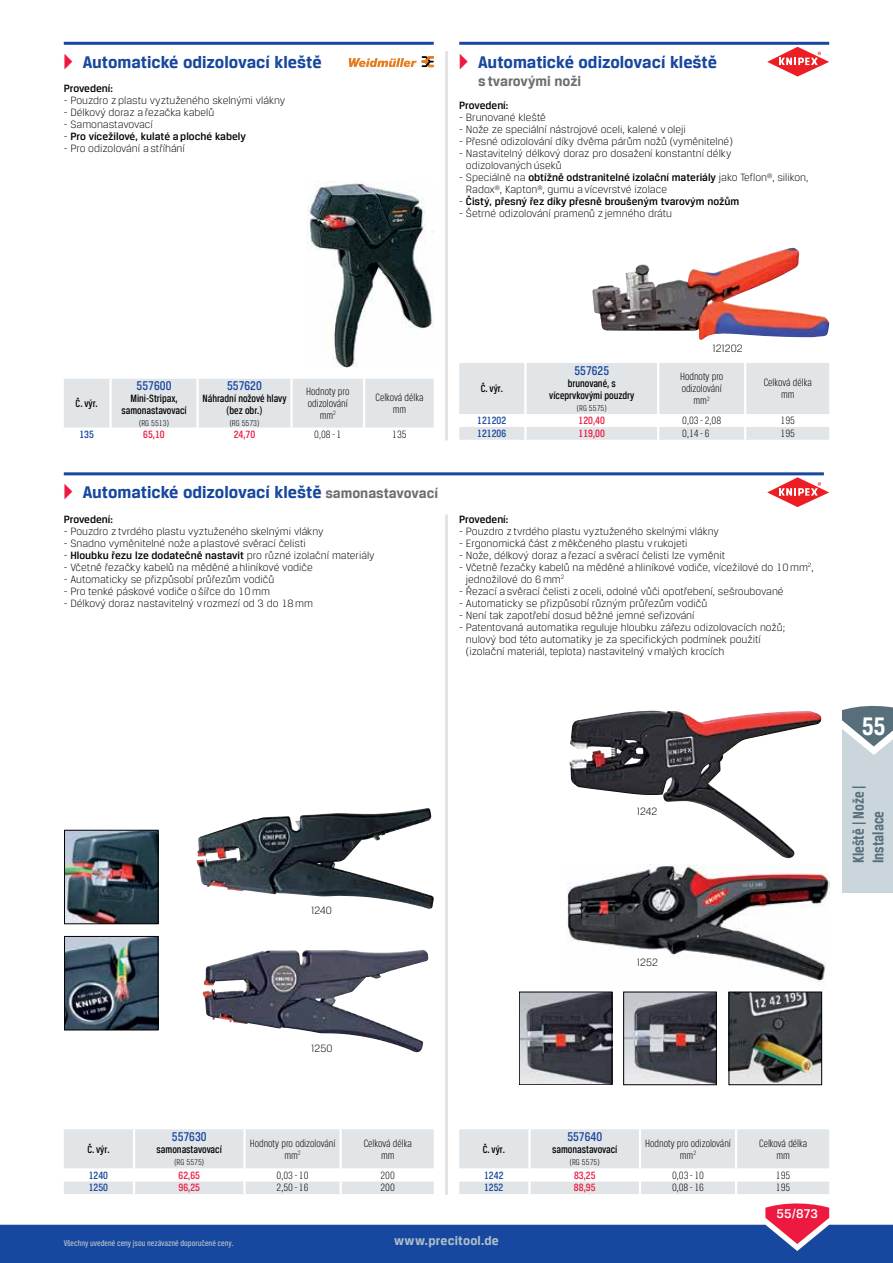
<style>
.page{position:relative;width:893px;height:1263px;background:#fff}
.page>*{position:absolute;margin:0;border:0;box-sizing:border-box;transform-origin:0 0}
.t1{font:700 27px "Breuer Condensed";color:#fff}
.t2{font:700 18px "Breuer Text";color:#17479e}
.t3{font:700 16.5px/19.8px "Breuer Condensed";color:#576f7b}
.t4{font:700 15px "Breuer Text";color:#6d6e71}
.t5{font:500 13.5px "Breuer Condensed";color:#17479e}
.t6{font:700 13.5px "Breuer Text";letter-spacing:.01em;color:#adbfca}
.t7{font:500 13.5px "Breuer Text";color:#fff}
.t8{font:300 11.25px/12px "Breuer Text";color:#000}
.t9{font:300 11.25px/12px "Breuer Condensed";color:#000;text-align:center}
.t10{font:500 11.25px "Breuer Text";color:#000}
.t11{font:500 11.25px/12px "Breuer Condensed";color:#000;text-align:center}
.t12{font:500 11.25px "Breuer Condensed";color:#ed1941}
.t13{font:500 11.25px "Breuer Condensed";color:#17479e}
.t14{font:500 9px "Breuer Condensed";color:#adbfca}
.t15{font:300 9px "Breuer Condensed";color:#000}
.s1{font-family:"European Pi Three";font-weight:400;color:#ed1941}
.s2{font-weight:300}
.s3{font-weight:500}
.s4{font-size:15px;color:#6d6e71}
</style>
<div class="page">
<img style="left:306px;top:182px;width:128px;height:186px">
<hr style="left:64px;top:42px;width:370px;height:3px;background:#17479e">
<svg style="left:349px;top:56px;width:85px;height:11px"></svg>
<div style="left:64px;top:379px;width:370px;height:49px;background:#e1e5e8"></div>
<img style="left:592px;top:248px;width:237px;height:92px">
<hr style="left:459px;top:42px;width:370px;height:3px;background:#17479e">
<svg style="left:767px;top:47px;width:62px;height:30px"></svg>
<svg style="left:767px;top:477px;width:62px;height:30px"></svg>
<svg style="left:459px;top:363px;width:370px;height:77px"></svg>
<img style="left:196px;top:808px;width:231px;height:83px">
<img style="left:66px;top:832px;width:90px;height:90px">
<div style="left:64px;top:830px;width:94px;height:94px;border:1px solid #000"></div>
<img style="left:66px;top:938px;width:90px;height:90px">
<div style="left:64px;top:936px;width:94px;height:94px;border:1px solid #000"></div>
<img style="left:203px;top:950px;width:217px;height:72px">
<hr style="left:64px;top:472px;width:760px;height:3px;background:#17479e">
<img style="left:569px;top:711px;width:226px;height:147px">
<img style="left:566px;top:865px;width:263px;height:128px">
<img style="left:521px;top:994px;width:89px;height:89px">
<div style="left:519px;top:992px;width:93px;height:93px;border:1px solid #000"></div>
<img style="left:625px;top:994px;width:89px;height:89px">
<div style="left:623px;top:992px;width:93px;height:93px;border:1px solid #000"></div>
<img style="left:731px;top:994px;width:89px;height:89px">
<div style="left:729px;top:992px;width:93px;height:93px;border:1px solid #000"></div>
<hr style="left:445px;top:51px;width:3px;height:389px;background:#e1e5e8">
<hr style="left:445px;top:514px;width:3px;height:681px;background:#e1e5e8">
<svg style="left:0;top:1129px;width:893px;height:134px"></svg>
<svg style="left:842px;top:705px;width:51px;height:188px;background:#bcc7cf"></svg>
<h2 class="t2" style="left:64px;top:52px;width:259px"><span class="s1">A</span> Automatické odizolovací kleště</h2>
<p class="t10" style="left:64px;top:82px;width:51px">Provedení:</p>
<p class="t8" style="left:64px;top:95px;width:223px">- Pouzdro z plastu vyztuženého skelnými vlákny</p>
<p class="t8" style="left:64px;top:107px;width:152px">- Délkový doraz a řezačka kabelů</p>
<p class="t8" style="left:64px;top:119px;width:91px">- Samonastavovací</p>
<p class="t10" style="left:64px;top:130px;width:184px"><span class="s2">-</span> Pro vícežilové, kulaté a ploché kabely</p>
<p class="t8" style="left:64px;top:143px;width:123px">- Pro odizolování a stříhání</p>
<h2 class="t2" style="left:459px;top:52px;width:259px"><span class="s1">A</span> Automatické odizolovací kleště</h2>
<h3 class="t4" style="left:478px;top:72px;width:104px">s tvarovými noži</h3>
<p class="t10" style="left:459px;top:99px;width:51px">Provedení:</p>
<p class="t8" style="left:459px;top:112px;width:88px">- Brunované kleště</p>
<p class="t8" style="left:459px;top:124px;width:228px">- Nože ze speciální nástrojové oceli, kalené v oleji</p>
<p class="t8" style="left:459px;top:136px;width:275px">- Přesné odizolování díky dvěma párům nožů (vyměnitelné)</p>
<p class="t8" style="left:466px;top:148px;width:267px;text-indent:-7px">- Nastavitelný délkový doraz pro dosažení konstantní délky odizolovaných úseků</p>
<p class="t8" style="left:466px;top:172px;width:344px;text-indent:-7px">- Speciálně na <span class="s3">obtížně odstranitelné izolační materiály</span> jako Teflon<sup>®</sup>, silikon,<br>Radox<sup>®</sup>, Kapton<sup>®</sup>, gumu a vícevrstvé izolace</p>
<p class="t10" style="left:459px;top:195px;width:282px"><span class="s2">-</span> Čistý, přesný řez díky přesně broušeným tvarovým nožům</p>
<p class="t8" style="left:459px;top:208px;width:214px">- Šetrné odizolování pramenů z jemného drátu</p>
<p class="t11" style="left:76px;top:397px;width:24px">Č. výr.</p>
<p class="t5" style="left:137px;top:378px;width:36px">557600</p>
<p class="t11" style="left:121px;top:392px;width:67px">Mini-Stripax, samonastavovací</p>
<p class="t15" style="left:139px;top:418px;width:31px">(RG 5513)</p>
<p class="t5" style="left:227px;top:378px;width:36px">557620</p>
<p class="t11" style="left:202px;top:392px;width:86px">Náhradní nožové hlavy (bez obr.)</p>
<p class="t15" style="left:230px;top:418px;width:31px">(RG 5573)</p>
<p class="t9" style="left:306px;top:385px;width:45px">Hodnoty pro odizolování mm<sup>2</sup></p>
<p class="t9" style="left:375px;top:391px;width:50px">Celková délka mm</p>
<p class="t13" style="left:79px;top:428px;width:16px">135</p>
<p class="t12" style="left:143px;top:428px;width:23px">65,10</p>
<p class="t12" style="left:234px;top:428px;width:23px">24,70</p>
<p class="t9" style="left:314px;top:428px;width:29px">0,08 - 1</p>
<p class="t9" style="left:392px;top:428px;width:16px">135</p>
<h2 class="t2" style="left:64px;top:482px;width:376px"><span class="s1">A</span> Automatické odizolovací kleště <span class="s4">samonastavovací</span></h2>
<p class="t10" style="left:64px;top:513px;width:51px">Provedení:</p>
<p class="t8" style="left:64px;top:525px;width:261px">- Pouzdro z tvrdého plastu vyztuženého skelnými vlákny</p>
<p class="t8" style="left:64px;top:537px;width:244px">- Snadno vyměnitelné nože a plastové svěrací čelisti</p>
<p class="t10" style="left:64px;top:549px;width:312px"><span class="s2">-</span> Hloubku řezu lze dodatečně nastavit <span class="s2">pro různé izolační materiály</span></p>
<p class="t8" style="left:64px;top:561px;width:251px">- Včetně řezačky kabelů na měděné a hliníkové vodiče</p>
<p class="t8" style="left:64px;top:573px;width:212px">- Automaticky se přizpůsobí průřezům vodičů</p>
<p class="t8" style="left:64px;top:585px;width:208px">- Pro tenké páskové vodiče o šířce do 10 mm</p>
<p class="t8" style="left:64px;top:597px;width:251px">- Délkový doraz nastavitelný v rozmezí od 3 do 18 mm</p>
<p class="t11" style="left:481px;top:382px;width:24px">Č. výr.</p>
<p class="t5" style="left:574px;top:363px;width:36px">557625</p>
<p class="t11" style="left:549px;top:377px;width:87px">brunované, s víceprvkovými pouzdry</p>
<p class="t15" style="left:577px;top:403px;width:31px">(RG 5575)</p>
<p class="t8" style="left:712px;top:342px;width:32px">121202</p>
<p class="t9" style="left:680px;top:370px;width:45px">Hodnoty pro odizolování mm<sup>2</sup></p>
<p class="t9" style="left:764px;top:376px;width:50px">Celková délka mm</p>
<p class="t13" style="left:477px;top:414px;width:31px">121202</p>
<p class="t12" style="left:579px;top:414px;width:28px">120,40</p>
<p class="t9" style="left:682px;top:414px;width:40px">0,03 - 2,08</p>
<p class="t9" style="left:780px;top:414px;width:16px">195</p>
<p class="t13" style="left:477px;top:427px;width:31px">121206</p>
<p class="t12" style="left:579px;top:427px;width:28px">119,00</p>
<p class="t9" style="left:682px;top:427px;width:29px">0,14 - 6</p>
<p class="t9" style="left:780px;top:427px;width:16px">195</p>
<p class="t10" style="left:459px;top:513px;width:51px">Provedení:</p>
<p class="t8" style="left:459px;top:525px;width:261px">- Pouzdro z tvrdého plastu vyztuženého skelnými vlákny</p>
<p class="t8" style="left:459px;top:537px;width:230px">- Ergonomická část z měkčeného plastu v rukojeti</p>
<p class="t8" style="left:459px;top:549px;width:267px">- Nože, délkový doraz a řezací a svěrací čelisti lze vyměnit</p>
<p class="t8" style="left:466px;top:561px;width:349px;text-indent:-7px">- Včetně řezačky kabelů na měděné a hliníkové vodiče, vícežilové do 10 mm<sup>2</sup>, jednožilové do 6 mm<sup>2</sup></p>
<p class="t8" style="left:459px;top:585px;width:326px">- Řezací a svěrací čelisti z oceli, odolné vůči opotřebení, sešroubované</p>
<p class="t8" style="left:459px;top:597px;width:250px">- Automaticky se přizpůsobí různým průřezům vodičů</p>
<p class="t8" style="left:459px;top:609px;width:237px">- Není tak zapotřebí dosud běžné jemné seřizování</p>
<p class="t8" style="left:466px;top:621px;width:321px;text-indent:-7px">- Patentovaná automatika reguluje hloubku zářezu odizolovacích nožů; nulový bod této automatiky je za specifických podmínek použití (izolační materiál, teplota) nastavitelný v malých krocích</p>
<p class="t8" style="left:311px;top:904px;width:22px">1240</p>
<p class="t11" style="left:87px;top:1143px;width:24px">Č. výr.</p>
<p class="t8" style="left:311px;top:1042px;width:23px">1250</p>
<p class="t5" style="left:172px;top:1129px;width:36px">557630</p>
<p class="t11" style="left:157px;top:1143px;width:67px">samonastavovací</p>
<p class="t15" style="left:174px;top:1157px;width:31px">(RG 5575)</p>
<p class="t9" style="left:250px;top:1137px;width:87px">Hodnoty pro odizolování mm<sup>2</sup></p>
<p class="t9" style="left:364px;top:1137px;width:50px">Celková délka mm</p>
<p class="t13" style="left:89px;top:1169px;width:21px">1240</p>
<p class="t12" style="left:179px;top:1169px;width:23px">62,65</p>
<p class="t9" style="left:277px;top:1169px;width:34px">0,03 - 10</p>
<p class="t9" style="left:380px;top:1169px;width:16px">200</p>
<p class="t13" style="left:89px;top:1181px;width:21px">1250</p>
<p class="t12" style="left:179px;top:1181px;width:23px">96,25</p>
<p class="t9" style="left:277px;top:1181px;width:34px">2,50 - 16</p>
<p class="t9" style="left:380px;top:1181px;width:16px">200</p>
<p class="t8" style="left:637px;top:805px;width:22px">1242</p>
<p class="t8" style="left:637px;top:956px;width:22px">1252</p>
<p class="t11" style="left:483px;top:1143px;width:24px">Č. výr.</p>
<p class="t5" style="left:567px;top:1129px;width:36px">557640</p>
<p class="t11" style="left:552px;top:1143px;width:67px">samonastavovací</p>
<p class="t15" style="left:570px;top:1157px;width:31px">(RG 5575)</p>
<p class="t9" style="left:645px;top:1137px;width:87px">Hodnoty pro odizolování mm<sup>2</sup></p>
<p class="t9" style="left:759px;top:1137px;width:50px">Celková délka mm</p>
<p class="t13" style="left:484px;top:1169px;width:21px">1242</p>
<p class="t12" style="left:574px;top:1169px;width:23px">83,25</p>
<p class="t9" style="left:672px;top:1169px;width:34px">0,03 - 10</p>
<p class="t9" style="left:776px;top:1169px;width:16px">195</p>
<p class="t13" style="left:484px;top:1181px;width:21px">1252</p>
<p class="t12" style="left:574px;top:1181px;width:23px">88,95</p>
<p class="t9" style="left:672px;top:1181px;width:34px">0,08 - 16</p>
<p class="t9" style="left:776px;top:1181px;width:16px">195</p>
<p class="t7" style="left:776px;top:1206px;width:43px">55/873</p>
<p class="t14" style="left:64px;top:1238px;width:171px">Všechny uvedené ceny jsou nezávazné doporučené ceny.</p>
<p class="t6" style="left:394px;top:1233px;width:106px">www.precitool.de</p>
<h1 class="t1" style="left:862px;top:711px;width:25px">55</h1>
<h3 class="t3" style="left:848px;top:863px;width:80px;rotate:-90deg">Kleště | Nože |<br>Instalace</h3>
</div>
